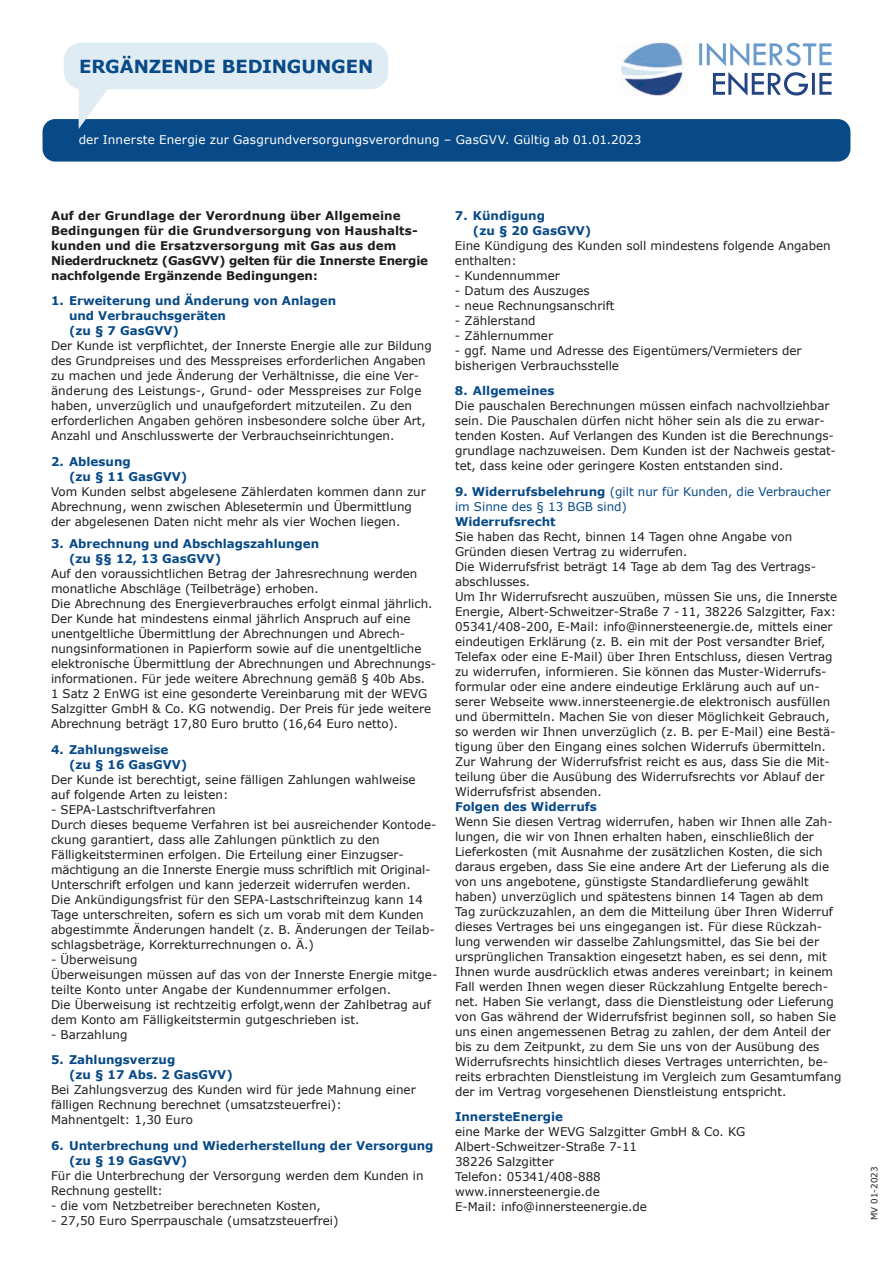
<style>
.page{position:relative;width:893px;height:1263px;background:#fff}
.page>*{position:absolute;margin:0;border:0;box-sizing:border-box;transform-origin:0 0}
.t1{font:700 18px "Verdana";letter-spacing:-.005em;color:#084a87}
.t2{font:12px/15px "Verdana";color:#1d1d1b}
.t3{font:700 12px/15px "Verdana";color:#084a87}
.t4{font:700 12px/15px "Verdana";letter-spacing:.01em;color:#1d1d1b}
.t5{font:12px "Verdana";letter-spacing:.01em;color:#fff}
.t6{font:12px/15px "Verdana";color:#084a87}
.t7{font:8.7px "Verdana";color:#1d1d1b}
.s1{font-weight:700}
</style>
<div class="page">
<div style="left:43px;top:119px;width:807px;height:43px;background:#084a87;border-radius:13px"></div>
<div style="left:64px;top:43px;width:324px;height:46px;background:#e0ecf4;border-radius:18px"></div>
<svg style="left:79px;top:89px;width:33px;height:40px"></svg>
<img style="left:620px;top:43px;width:68px;height:53px">
<img style="left:713px;top:72px;width:118px;height:24px">
<img style="left:699px;top:43px;width:132px;height:23px">
<h1 class="t1" style="left:79px;top:54px;width:296px">ERGÄNZENDE BEDINGUNGEN</h1>
<p class="t5" style="left:79px;top:132px;width:564px">der Innerste Energie zur Gasgrundversorgungsverordnung – GasGVV. Gültig ab 01.01.2023</p>
<p class="t4" style="left:51px;top:208px;width:379px">Auf der Grundlage der Verordnung über Allgemeine Bedingungen für die Grundversorgung von Haushalts&shy;kunden und die Ersatzversorgung mit Gas aus dem Niederdrucknetz (GasGVV) gelten für die Innerste Energie nachfolgende Ergänzende Bedingungen:</p>
<p class="t3" style="left:69px;top:293px;width:269px;text-indent:-18px">1. Erweiterung und Änderung von Anlagen und Verbrauchsgeräten<br>(zu § 7 GasGVV)</p>
<p class="t2" style="left:51px;top:338px;width:382px">Der Kunde ist verpflichtet, der Innerste Energie alle zur Bildung des Grundpreises und des Messpreises erforderlichen Angaben zu machen und jede Änderung der Verhältnisse, die eine Ver&shy;änderung des Leistungs-, Grund- oder Messpreises zur Folge haben, unverzüglich und unaufgefordert mitzuteilen. Zu den erforderlichen Angaben gehören insbesondere solche über Art, Anzahl und Anschlusswerte der Verbrauchseinrichtungen.</p>
<p class="t3" style="left:69px;top:454px;width:120px;text-indent:-18px">2. Ablesung<br>(zu § 11 GasGVV)</p>
<p class="t2" style="left:51px;top:484px;width:376px">Vom Kunden selbst abgelesene Zählerdaten kommen dann zur<br>Abrechnung, wenn zwischen Ablesetermin und Übermittlung der abgelesenen Daten nicht mehr als vier Wochen liegen.</p>
<p class="t3" style="left:69px;top:536px;width:252px;text-indent:-18px">3. Abrechnung und Abschlagszahlungen (zu §§ 12, 13 GasGVV)</p>
<p class="t2" style="left:51px;top:566px;width:387px">Auf den voraussichtlichen Betrag der Jahresrechnung werden monatliche Abschläge (Teilbeträge) erhoben.<br>Die Abrechnung des Energieverbrauches erfolgt einmal jährlich.<br>Der Kunde hat mindestens einmal jährlich Anspruch auf eine unentgeltliche Übermittlung der Abrechnungen und Abrech&shy;nungsinformationen in Papierform sowie auf die unentgeltliche elektronische Übermittlung der Abrechnungen und Abrechnungs&shy;informationen. Für jede weitere Abrechnung gemäß § 40b Abs.<br>1 Satz 2 EnWG ist eine gesonderte Vereinbarung mit der WEVG Salzgitter GmbH &amp; Co. KG notwendig. Der Preis für jede weitere Abrechnung beträgt 17,80 Euro brutto (16,64 Euro netto).</p>
<p class="t3" style="left:69px;top:742px;width:120px;text-indent:-18px">4. Zahlungsweise (zu § 16 GasGVV)</p>
<p class="t2" style="left:51px;top:772px;width:366px">Der Kunde ist berechtigt, seine fälligen Zahlungen wahlweise auf folgende Arten zu leisten:</p>
<p class="t2" style="left:51px;top:802px;width:387px">- SEPA-Lastschriftverfahren<br>Durch dieses bequeme Verfahren ist bei ausreichender Kontode&shy;ckung garantiert, dass alle Zahlungen pünktlich zu den Fälligkeitsterminen erfolgen. Die Erteilung einer Einzugser&shy;mächtigung an die Innerste Energie muss schriftlich mit Original-Unterschrift erfolgen und kann jederzeit widerrufen werden.<br>Die Ankündigungsfrist für den SEPA-Lastschrifteinzug kann 14<br>Tage unterschreiten, sofern es sich um vorab mit dem Kunden abgestimmte Änderungen handelt (z. B. Änderungen der Teilab&shy;schlagsbeträge, Korrekturrechnungen o. Ä.)</p>
<p class="t2" style="left:51px;top:952px;width:388px">- Überweisung<br>Überweisungen müssen auf das von der Innerste Energie mitge&shy;teilte Konto unter Angabe der Kundennummer erfolgen.<br>Die Überweisung ist rechtzeitig erfolgt,wenn der Zahlbetrag auf dem Konto am Fälligkeitstermin gutgeschrieben ist.</p>
<p class="t2" style="left:51px;top:1027px;width:78px">- Barzahlung</p>
<p class="t3" style="left:69px;top:1052px;width:165px;text-indent:-18px">5. Zahlungsverzug<br>(zu § 17 Abs. 2 GasGVV)</p>
<p class="t2" style="left:51px;top:1082px;width:366px">Bei Zahlungsverzug des Kunden wird für jede Mahnung einer fälligen Rechnung berechnet (umsatzsteuerfrei):<br>Mahnentgelt: 1,30 Euro</p>
<p class="t3" style="left:69px;top:1138px;width:366px;text-indent:-18px">6. Unterbrechung und Wiederherstellung der Versorgung (zu § 19 GasGVV)</p>
<p class="t2" style="left:51px;top:1168px;width:374px">Für die Unterbrechung der Versorgung werden dem Kunden in<br>Rechnung gestellt:</p>
<p class="t2" style="left:51px;top:1198px;width:271px">- die vom Netzbetreiber berechneten Kosten,</p>
<p class="t2" style="left:51px;top:1213px;width:289px">- 27,50 Euro Sperrpauschale (umsatzsteuerfrei)</p>
<p class="t3" style="left:473px;top:208px;width:120px;text-indent:-18px">7. Kündigung<br>(zu § 20 GasGVV)</p>
<p class="t2" style="left:455px;top:238px;width:377px">Eine Kündigung des Kunden soll mindestens folgende Angaben enthalten:</p>
<p class="t2" style="left:455px;top:268px;width:106px">- Kundennummer</p>
<p class="t2" style="left:455px;top:283px;width:136px">- Datum des Auszuges</p>
<p class="t2" style="left:455px;top:298px;width:161px">- neue Rechnungsanschrift</p>
<p class="t2" style="left:455px;top:313px;width:82px">- Zählerstand</p>
<p class="t2" style="left:455px;top:328px;width:100px">- Zählernummer</p>
<p class="t2" style="left:455px;top:343px;width:348px">- ggf. Name und Adresse des Eigentümers/Vermieters der bisherigen Verbrauchsstelle</p>
<p class="t3" style="left:455px;top:383px;width:101px">8. Allgemeines</p>
<p class="t2" style="left:455px;top:398px;width:382px">Die pauschalen Berechnungen müssen einfach nachvollziehbar sein. Die Pauschalen dürfen nicht höher sein als die zu erwar&shy;tenden Kosten. Auf Verlangen des Kunden ist die Berechnungs&shy;grundlage nachzuweisen. Dem Kunden ist der Nachweis gestat&shy;tet, dass keine oder geringere Kosten entstanden sind.</p>
<p class="t6" style="left:455px;top:484px;width:377px"><span class="s1">9. Widerrufsbelehrung</span> (gilt nur für Kunden, die Verbraucher im Sinne des § 13 BGB sind)</p>
<p class="t3" style="left:455px;top:514px;width:102px">Widerrufsrecht</p>
<p class="t2" style="left:455px;top:529px;width:384px">Sie haben das Recht, binnen 14 Tagen ohne Angabe von Gründen diesen Vertrag zu widerrufen.<br>Die Widerrufsfrist beträgt 14 Tage ab dem Tag des Vertrags&shy;abschlusses.<br>Um Ihr Widerrufsrecht auszuüben, müssen Sie uns, die Innerste Energie, Albert-Schweitzer-Straße 7 -11, 38226 Salzgitter, Fax:<br>05341/408-200, E-Mail: info@innersteenergie.de, mittels einer eindeutigen Erklärung (z. B. ein mit der Post versandter Brief, Telefax oder eine E-Mail) über Ihren Entschluss, diesen Vertrag zu widerrufen, informieren. Sie können das Muster-Widerrufs&shy;formular oder eine andere eindeutige Erklärung auch auf un&shy;serer Webseite www.innersteenergie.de elektronisch ausfüllen und übermitteln. Machen Sie von dieser Möglichkeit Gebrauch, so werden wir Ihnen unverzüglich (z. B. per E-Mail) eine Bestä&shy;tigung über den Eingang eines solchen Widerrufs übermitteln.<br>Zur Wahrung der Widerrufsfrist reicht es aus, dass Sie die Mit&shy;teilung über die Ausübung des Widerrufsrechts vor Ablauf der Widerrufsfrist absenden.</p>
<p class="t3" style="left:455px;top:799px;width:143px">Folgen des Widerrufs</p>
<p class="t2" style="left:455px;top:814px;width:388px">Wenn Sie diesen Vertrag widerrufen, haben wir Ihnen alle Zah&shy;lungen, die wir von Ihnen erhalten haben, einschließlich der Lieferkosten (mit Ausnahme der zusätzlichen Kosten, die sich daraus ergeben, dass Sie eine andere Art der Lieferung als die von uns angebotene, günstigste Standardlieferung gewählt haben) unverzüglich und spätestens binnen 14 Tagen ab dem Tag zurückzuzahlen, an dem die Mitteilung über Ihren Widerruf dieses Vertrages bei uns eingegangen ist. Für diese Rückzah&shy;lung verwenden wir dasselbe Zahlungsmittel, das Sie bei der ursprünglichen Transaktion eingesetzt haben, es sei denn, mit Ihnen wurde ausdrücklich etwas anderes vereinbart; in keinem Fall werden Ihnen wegen dieser Rückzahlung Entgelte berech&shy;net. Haben Sie verlangt, dass die Dienstleistung oder Lieferung von Gas während der Widerrufsfrist beginnen soll, so haben Sie uns einen angemessenen Betrag zu zahlen, der dem Anteil der bis zu dem Zeitpunkt, zu dem Sie uns von der Ausübung des Widerrufsrechts hinsichtlich dieses Vertrages unterrichten, be&shy;reits erbrachten Dienstleistung im Vergleich zum Gesamtumfang der im Vertrag vorgesehenen Dienstleistung entspricht.</p>
<p class="t3" style="left:455px;top:1109px;width:110px">InnersteEnergie</p>
<p class="t2" style="left:455px;top:1124px;width:292px">eine Marke der WEVG Salzgitter GmbH &amp; Co. KG<br>Albert-Schweitzer-Straße 7-11<br>38226 Salzgitter<br>Telefon: 05341/408-888 www.innersteenergie.de<br>E-Mail: info@innersteenergie.de</p>
<p class="t7" style="left:869px;top:1220px;width:55px;rotate:-90deg">MV 01-2023</p>
</div>
